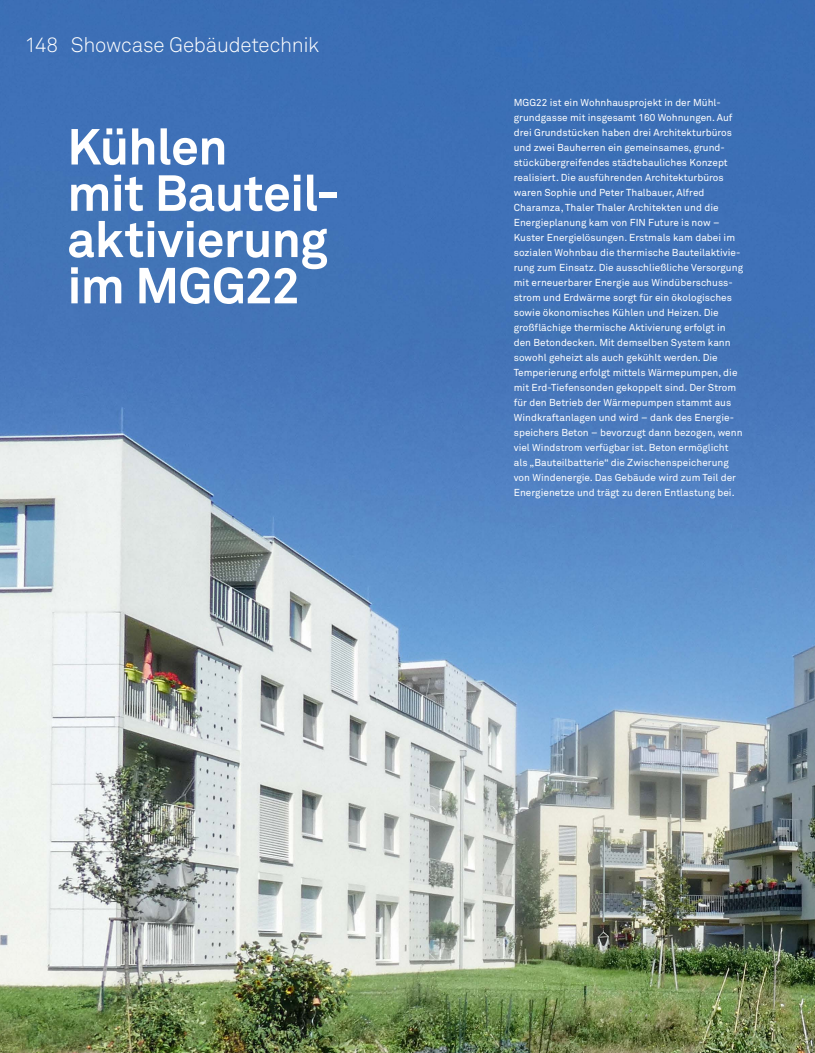
<style>
.page{position:relative;width:815px;height:1053px;background:#fff}
.page>*{position:absolute;margin:0;border:0;box-sizing:border-box;transform-origin:0 0}
.t1{font:700 50px/46.2px "Akkurat";letter-spacing:-.015em;color:#fff}
.t2{font:20.62px "Akkurat Light Pro";letter-spacing:-.01em;color:#fff}
.t3{font:10px/15px "Akkurat Pro";letter-spacing:.005em;color:#fff}
</style>
<div class="page">
<img style="left:0;top:0;width:815px;height:1052px">
<h2 class="t2" style="left:25px;top:32px;width:296px">148 Showcase Gebäudetechnik</h2>
<h1 class="t1" style="left:67px;top:124px;width:274px">Kühlen<br>mit Bauteil&shy;aktivierung im MGG22</h1>
<p class="t3" style="left:514px;top:95px;width:231px">MGG22 ist ein Wohnhausprojekt in der Mühl&shy;grundgasse mit insgesamt 160 Wohnungen. Auf drei Grundstücken haben drei Architekturbüros und zwei Bauherren ein gemeinsames, grund&shy;stückübergreifendes städtebauliches Konzept realisiert. Die ausführenden Architekturbüros waren Sophie und Peter Thalbauer, Alfred Charamza, Thaler Thaler Architekten und die Energieplanung kam von FIN Future is now – Kuster Energielösungen. Erstmals kam dabei im sozialen Wohnbau die thermische Bauteilaktivie&shy;rung zum Einsatz. Die ausschließliche Versorgung mit erneuerbarer Energie aus Windüberschuss&shy;strom und Erdwärme sorgt für ein ökologisches sowie ökonomisches Kühlen und Heizen. Die großflächige thermische Aktivierung erfolgt in den Betondecken. Mit demselben System kann sowohl geheizt als auch gekühlt werden. Die Temperierung erfolgt mittels Wärmepumpen, die mit Erd-Tiefensonden gekoppelt sind. Der Strom für den Betrieb der Wärmepumpen stammt aus Windkraftanlagen und wird – dank des Energie&shy;speichers Beton – bevorzugt dann bezogen, wenn viel Windstrom verfügbar ist. Beton ermöglicht als „Bauteilbatterie“ die Zwischenspeicherung von Windenergie. Das Gebäude wird zum Teil der Energienetze und trägt zu deren Entlastung bei.</p>
</div>
